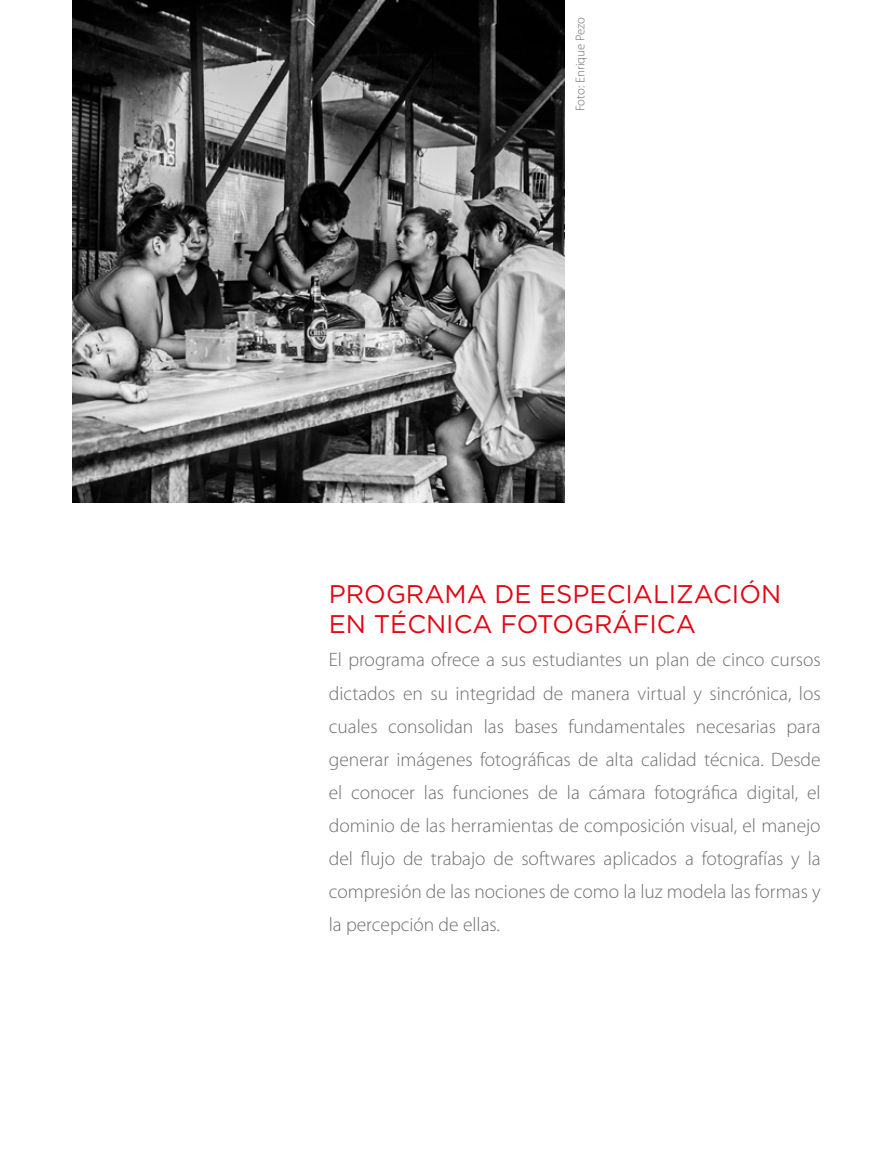
<style>
.page{position:relative;width:893px;height:1149px;background:#fff}
.page>*{position:absolute;margin:0;border:0;box-sizing:border-box;transform-origin:0 0}
.t1{font:25.5px/30px "Gotham";color:#e30613}
.t2{font:300 19.5px/33px "Myriad Pro";color:#706f6f;text-align:justify}
.t3{font:300 12.75px "Myriad Pro";color:#706f6f}
</style>
<div class="page">
<img style="left:72px;top:0;width:492px;height:502px">
<p class="t3" style="left:573px;top:111px;width:95px;rotate:-90deg">Foto: Enrique Pezo</p>
<h1 class="t1" style="left:329px;top:578px;width:454px">PROGRAMA DE ESPECIALIZACIÓN<br>EN TÉCNICA FOTOGRÁFICA</h1>
<p class="t2" style="left:329px;top:643px;width:493px">El programa ofrece a sus estudiantes un plan de cinco cursos dictados en su integridad de manera virtual y sincrónica, los cuales consolidan las bases fundamentales necesarias para generar imágenes fotográficas de alta calidad técnica. Desde el conocer las funciones de la cámara fotográfica digital, el dominio de las herramientas de composición visual, el manejo del flujo de trabajo de softwares aplicados a fotografías y la compresión de las nociones de como la luz modela las formas y la percepción de ellas.</p>
</div>
